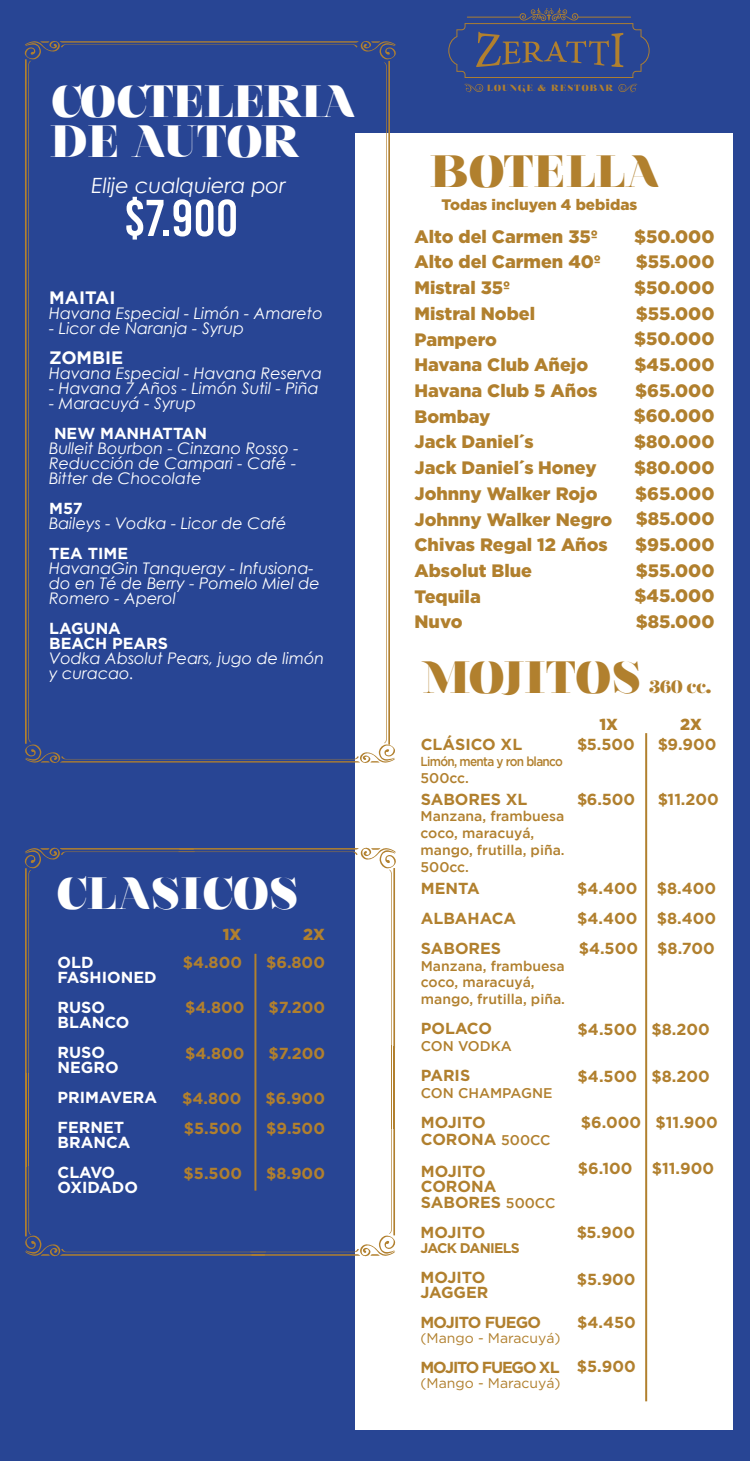
<style>
.page{position:relative;width:750px;height:1461px;background:#284594}
.page>*{position:absolute;margin:0;border:0;box-sizing:border-box;transform-origin:0 0}
.t1{font:51.7px "Bebas Kai";color:#fff}
.t2{font:900 45px/40px "Nouvelle Vague";letter-spacing:.01em;color:#fff}
.t3{font:900 45px "Nouvelle Vague";letter-spacing:.03em;color:#b1802e}
.t4{font:900 45px "Nouvelle Vague";letter-spacing:.03em;color:#fff}
.t5{font:italic 21px "Century Gothic";color:#fff}
.t6{font:900 18px "Gotham";color:#b1802e}
.t7{font:700 18px "Gotham";color:#fff}
.t8{font:18px "NT Josefine";color:#b1802e}
.t9{font:italic 16px/15px "Century Gothic";color:#fff}
.t10{font:700 16px/30px "Gotham";color:#b1802e}
.t11{font:700 16px/15px "Gotham";color:#fff}
.t12{font:700 16px "Gotham";letter-spacing:-.075em;color:#b1802e}
.t13{font:700 16px "Gotham";letter-spacing:-.05em;color:#b1802e}
.t14{font:900 16px "Gotham";color:#b1802e}
.t15{font:900 15.2px "Gotham";color:#b1802e}
.t16{font:500 14px/16.8px "Gotham";color:#b1802e}
.t17{font:14px "Gotham";color:#b1802e}
.t18{font:700 14px "Gotham";letter-spacing:-.05em;color:#b1802e}
.t19{font:500 13px "Gotham";letter-spacing:-.055em;color:#b1802e;scale:.91 1}
.t20{font:900 9px "Nouvelle Vague";letter-spacing:.15em;color:#b1802e}
.s1{font-family:"NT Josefine";font-weight:400}
.s2{font-family:"Nouvelle Vague";font-weight:900}
.s3{font-weight:500;font-size:14px}
</style>
<div class="page">
<div style="left:355px;top:133px;width:377px;height:1297px;background:#fff"></div>
<svg style="left:448px;top:8px;width:202px;height:85px"></svg>
<hr style="left:645px;top:733px;width:2px;height:668px;background:#b1802e">
<svg style="left:24px;top:41px;width:372px;height:722px"></svg>
<hr style="left:254px;top:954px;width:2px;height:236px;background:#b1802e">
<hr style="left:25px;top:1073px;width:2px;height:94px;background:#b1802e">
<hr style="left:28px;top:1073px;width:1px;height:93px;background:#b1802e">
<svg style="left:24px;top:847px;width:372px;height:228px"></svg>
<svg style="left:25px;top:1127px;width:371px;height:130px"></svg>
<hr style="left:393px;top:1046px;width:2px;height:82px;background:#b1802e">
<hr style="left:391px;top:1045px;width:1px;height:83px;background:#b1802e">
<h2 class="t2" style="left:52px;top:82px;width:304px">COCTELERIA<br>DE AUTOR</h2>
<h3 class="t5" style="left:92px;top:170px;width:196px">Elije cualquiera por</h3>
<h1 class="t1" style="left:124px;top:190px;width:116px">$7.900</h1>
<p class="t7" style="left:49px;top:287px;width:68px">MAITAI</p>
<p class="t9" style="left:49px;top:306px;width:275px">Havana Especial - Limón - Amareto</p>
<p class="t9" style="left:49px;top:321px;width:196px">- Licor de Naranja - Syrup</p>
<p class="t7" style="left:49px;top:347px;width:76px">ZOMBIE</p>
<p class="t9" style="left:49px;top:366px;width:274px">Havana Especial - Havana Reserva</p>
<p class="t9" style="left:49px;top:381px;width:271px">- Havana 7 Años - Limón Sutil - Piña</p>
<p class="t9" style="left:49px;top:396px;width:148px">- Maracuyá - Syrup</p>
<p class="t11" style="left:54px;top:426px;width:155px">NEW MANHATTAN</p>
<p class="t9" style="left:49px;top:441px;width:251px">Bulleit Bourbon - Cinzano Rosso -<br>Reducción de Campari - Café -<br>Bitter de Chocolate</p>
<p class="t11" style="left:49px;top:501px;width:35px">M57</p>
<p class="t9" style="left:49px;top:516px;width:239px">Baileys - Vodka - Licor de Café</p>
<p class="t11" style="left:49px;top:546px;width:80px">TEA TIME</p>
<p class="t9" style="left:49px;top:561px;width:272px">HavanaGin Tanqueray - Infusiona&shy;do en Té de Berry - Pomelo Miel de<br>Romero - Aperol</p>
<p class="t11" style="left:49px;top:621px;width:120px">LAGUNA<br>BEACH PEARS</p>
<p class="t9" style="left:49px;top:651px;width:277px">Vodka Absolut Pears, jugo de limón y curacao.</p>
<h2 class="t4" style="left:58px;top:870px;width:241px">CLASICOS</h2>
<p class="t11" style="left:58px;top:954px;width:100px">OLD<br>FASHIONED</p>
<p class="t11" style="left:58px;top:999px;width:73px">RUSO<br>BLANCO</p>
<p class="t11" style="left:58px;top:1044px;width:63px">RUSO<br>NEGRO</p>
<p class="t11" style="left:58px;top:1082px;width:101px;line-height:30px">PRIMAVERA<br>FERNET</p>
<p class="t11" style="left:58px;top:1127px;width:74px;line-height:30px">BRANCA<br>CLAVO</p>
<p class="t11" style="left:58px;top:1179px;width:82px">OXIDADO</p>
<p class="t14" style="left:223px;top:925px;width:20px">1X</p>
<p class="t14" style="left:303px;top:925px;width:23px">2X</p>
<p class="t10" style="left:183px;top:947px;width:61px">$4.800</p>
<p class="t10" style="left:266px;top:947px;width:60px">$6.800</p>
<p class="t10" style="left:185px;top:992px;width:61px">$4.800</p>
<p class="t10" style="left:269px;top:992px;width:58px">$7.200</p>
<p class="t10" style="left:185px;top:1037px;width:61px">$4.800</p>
<p class="t10" style="left:269px;top:1037px;width:58px">$7.200</p>
<p class="t10" style="left:182px;top:1083px;width:61px">$4.800</p>
<p class="t10" style="left:266px;top:1083px;width:61px">$6.900</p>
<p class="t10" style="left:184px;top:1113px;width:60px">$5.500</p>
<p class="t10" style="left:266px;top:1113px;width:60px">$9.500</p>
<p class="t10" style="left:184px;top:1158px;width:60px">$5.500</p>
<p class="t10" style="left:266px;top:1158px;width:60px">$8.900</p>
<p class="t20" style="left:487px;top:83px;width:127px">LOUNGE <span class="s1">&amp;</span> RESTOBAR</p>
<h2 class="t3" style="left:430px;top:147px;width:230px">BOTELLA</h2>
<p class="t15" style="left:442px;top:196px;width:197px">Todas incluyen 4 bebidas</p>
<p class="t6" style="left:415px;top:226px;width:185px">Alto del Carmen 35º</p>
<p class="t6" style="left:634px;top:226px;width:82px">$50.000</p>
<p class="t6" style="left:415px;top:252px;width:188px">Alto del Carmen 40º</p>
<p class="t6" style="left:636px;top:251px;width:80px">$55.000</p>
<p class="t6" style="left:415px;top:277px;width:97px">Mistral 35º</p>
<p class="t6" style="left:634px;top:277px;width:82px">$50.000</p>
<p class="t6" style="left:415px;top:303px;width:122px">Mistral Nobel</p>
<p class="t6" style="left:636px;top:303px;width:80px">$55.000</p>
<p class="t6" style="left:415px;top:329px;width:84px">Pampero</p>
<p class="t6" style="left:634px;top:329px;width:82px">$50.000</p>
<p class="t6" style="left:415px;top:354px;width:175px">Havana Club Añejo</p>
<p class="t6" style="left:635px;top:354px;width:81px">$45.000</p>
<p class="t6" style="left:415px;top:380px;width:184px">Havana Club 5 Años</p>
<p class="t6" style="left:635px;top:380px;width:81px">$65.000</p>
<p class="t6" style="left:415px;top:406px;width:77px">Bombay</p>
<p class="t6" style="left:634px;top:406px;width:82px">$60.000</p>
<p class="t6" style="left:415px;top:432px;width:121px">Jack Daniel´s</p>
<p class="t6" style="left:634px;top:431px;width:82px">$80.000</p>
<p class="t6" style="left:415px;top:457px;width:184px">Jack Daniel´s Honey</p>
<p class="t6" style="left:634px;top:457px;width:82px">$80.000</p>
<p class="t6" style="left:415px;top:483px;width:184px">Johnny Walker Rojo</p>
<p class="t6" style="left:635px;top:483px;width:81px">$65.000</p>
<p class="t6" style="left:415px;top:509px;width:199px">Johnny Walker Negro</p>
<p class="t6" style="left:636px;top:508px;width:80px">$85.000</p>
<p class="t6" style="left:415px;top:534px;width:195px">Chivas Regal 12 Años</p>
<p class="t6" style="left:635px;top:534px;width:81px">$95.000</p>
<p class="t6" style="left:415px;top:560px;width:119px">Absolut Blue</p>
<p class="t6" style="left:636px;top:560px;width:80px">$55.000</p>
<p class="t6" style="left:415px;top:586px;width:68px">Tequila</p>
<p class="t6" style="left:635px;top:586px;width:81px">$45.000</p>
<p class="t6" style="left:415px;top:611px;width:50px">Nuvo</p>
<p class="t6" style="left:636px;top:611px;width:80px">$85.000</p>
<h2 class="t3" style="left:424px;top:654px;width:217px">MOJITOS</h2>
<p class="t8" style="left:649px;top:676px;width:63px">360 <span class="s2">cc.</span></p>
<p class="t14" style="left:600px;top:715px;width:20px">1X</p>
<p class="t14" style="left:680px;top:715px;width:23px">2X</p>
<p class="t10" style="left:421px;top:729px;width:103px">CLÁSICO XL</p>
<p class="t10" style="left:577px;top:729px;width:59px">$5.500</p>
<p class="t10" style="left:658px;top:729px;width:60px">$9.900</p>
<p class="t19" style="left:421px;top:754px;width:158px">Limón, menta y ron blanco</p>
<p class="t16" style="left:421px;top:769px;width:50px">500cc.</p>
<p class="t10" style="left:421px;top:784px;width:108px">SABORES XL</p>
<p class="t10" style="left:577px;top:784px;width:60px">$6.500</p>
<p class="t10" style="left:658px;top:784px;width:62px">$11.200</p>
<p class="t16" style="left:421px;top:807px;width:146px">Manzana, frambuesa coco, maracuyá, mango, frutilla, piña.<br>500cc.</p>
<p class="t10" style="left:421px;top:873px;width:97px">MENTA<br>ALBAHACA<br>SABORES</p>
<p class="t16" style="left:421px;top:957px;width:146px">Manzana, frambuesa coco, maracuyá, mango, frutilla, piña.</p>
<p class="t10" style="left:421px;top:1013px;width:73px">POLACO</p>
<p class="t16" style="left:421px;top:1037px;width:93px">CON VODKA</p>
<p class="t10" style="left:421px;top:1060px;width:51px">PARIS</p>
<p class="t16" style="left:421px;top:1084px;width:133px">CON CHAMPAGNE</p>
<p class="t10" style="left:421px;top:1113px;width:131px;line-height:16.8px">MOJITO<br>CORONA <span class="s3">500CC</span></p>
<p class="t10" style="left:421px;top:1163px;width:77px;line-height:15px">MOJITO<br>CORONA</p>
<p class="t10" style="left:421px;top:1187px;width:136px">SABORES <span class="s3">500CC</span></p>
<p class="t10" style="left:421px;top:1216px;width:66px">MOJITO</p>
<p class="t18" style="left:421px;top:1239px;width:101px">JACK DANIELS</p>
<p class="t10" style="left:421px;top:1269px;width:69px;line-height:15px">MOJITO<br>JAGGER</p>
<p class="t13" style="left:421px;top:1312px;width:122px">MOJITO FUEGO</p>
<p class="t17" style="left:421px;top:1328px;width:142px">(Mango - Maracuyá)</p>
<p class="t12" style="left:421px;top:1357px;width:141px">MOJITO FUEGO XL</p>
<p class="t17" style="left:421px;top:1373px;width:142px">(Mango - Maracuyá)</p>
<p class="t10" style="left:577px;top:873px;width:140px">$4.400 $8.400 $4.400 $8.400</p>
<p class="t10" style="left:579px;top:932px;width:138px">$4.500 $8.700</p>
<p class="t10" style="left:578px;top:1013px;width:134px">$4.500 $8.200</p>
<p class="t10" style="left:578px;top:1061px;width:134px">$4.500 $8.200</p>
<p class="t10" style="left:581px;top:1106px;width:138px">$6.000 $11.900</p>
<p class="t10" style="left:578px;top:1153px;width:138px">$6.100 $11.900</p>
<p class="t10" style="left:577px;top:1217px;width:60px">$5.900</p>
<p class="t10" style="left:577px;top:1264px;width:60px">$5.900</p>
<p class="t10" style="left:577px;top:1307px;width:60px">$4.450</p>
<p class="t10" style="left:577px;top:1351px;width:60px">$5.900</p>
</div>
